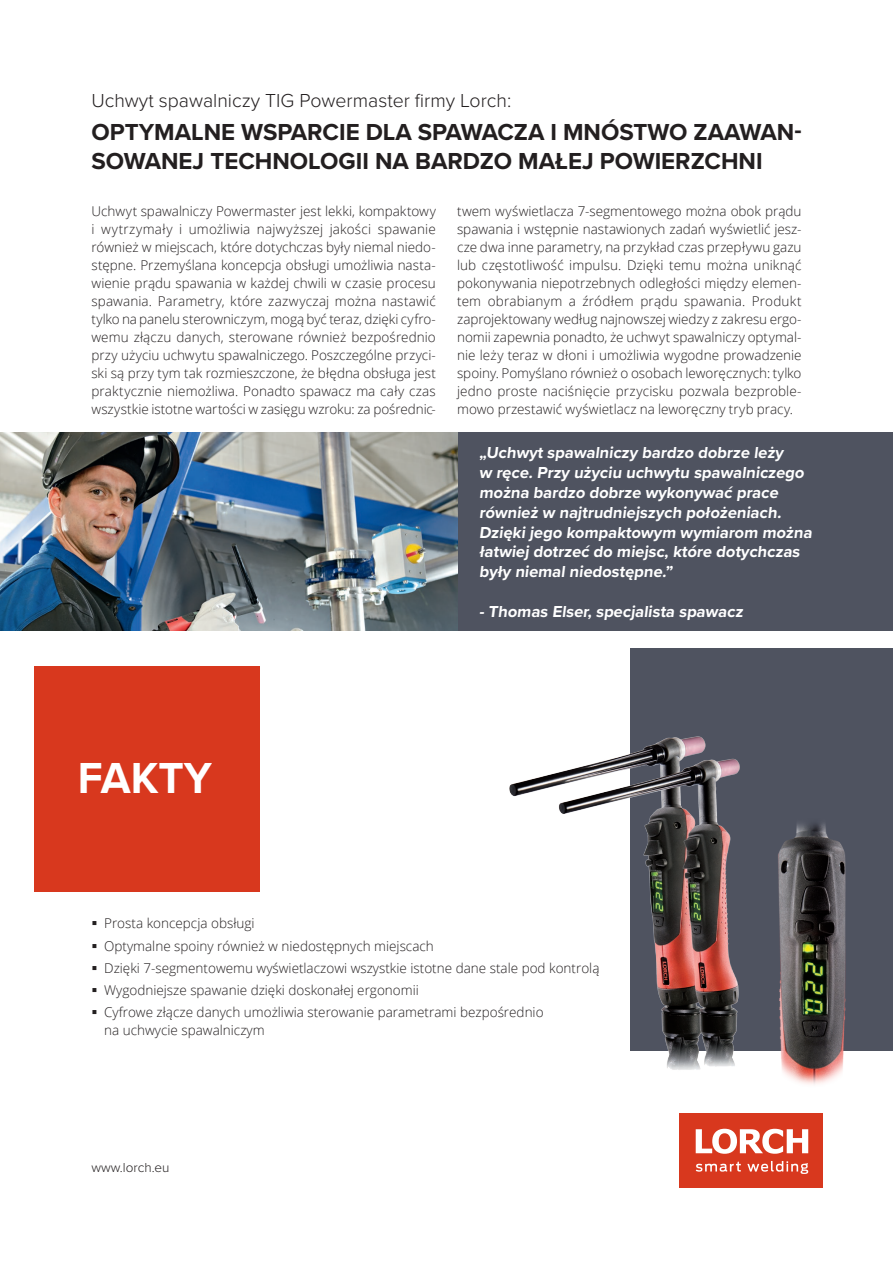
<style>
.page{position:relative;width:893px;height:1263px;background:#fff}
.page>*{position:absolute;margin:0;border:0;box-sizing:border-box;transform-origin:0 0}
.t1{font:700 45px "Proxima Nova";color:#fff}
.t2{font:700 24px/28.8px "Proxima Nova";color:#231f20}
.t3{font:300 19.5px "Proxima Nova";color:#231f20}
.t4{font:700 16.5px/19.8px "Proxima Nova";letter-spacing:-.18em;color:#fff}
.t5{font:300 13.5px/18px "Open Sans";color:#231f20;text-align:justify}
.t6{font:300 13.5px "Proxima Nova";color:#231f20}
</style>
<div class="page">
<div style="left:680px;top:1113px;width:143px;height:74px;background:#d8381e"></div>
<svg style="left:696px;top:1129px;width:70px;height:25px"></svg>
<svg style="left:696px;top:1161px;width:70px;height:11px"></svg>
<div style="left:34px;top:666px;width:225px;height:225px;background:#d8381e"></div>
<div style="left:630px;top:648px;width:263px;height:402px;background:#4f5360"></div>
<div style="left:0;top:432px;width:893px;height:198px;background:#4f5360"></div>
<img style="left:0;top:432px;width:457px;height:198px">
<img style="left:509px;top:736px;width:257px;height:334px">
<img style="left:766px;top:823px;width:91px;height:351px">
<h3 class="t3" style="left:91px;top:86px;width:421px">Uchwyt spawalniczy TIG Powermaster firmy Lorch:</h3>
<h2 class="t2" style="left:91px;top:117px;width:712px">Optymalne wsparcie dla spawacza i mnóstwo zaawan&shy;sowanej techno logii na bardzo mał ej powierzchni</h2>
<p class="t5" style="left:91px;top:202px;width:346px">Uchwyt spawalniczy Powermaster jest lekki, kompaktowy i wytrzymały i umożliwia najwyższej jakości spawanie również w miejscach, które dotychczas były niemal niedo&shy;stępne. Przemyślana koncepcja obsługi umożliwia nasta&shy;wienie prądu spawania w każdej chwili w czasie procesu spawania. Parametry, które zazwyczaj można nastawić tylko na panelu sterowniczym, mogą być teraz, dzięki cyfro&shy;wemu złączu danych, sterowane również bezpośrednio przy użyciu uchwytu spawalniczego. Poszczególne przyci&shy;ski są przy tym tak rozmieszczone, że błędna obsługa jest praktycznie niemożliwa. Ponadto spawacz ma cały czas wszystkie istotne wartości w zasięgu wzroku: za pośrednic-</p>
<p class="t5" style="left:457px;top:202px;width:346px">twem wyświetlacza 7-segmentowego można obok prądu spawania i wstępnie nastawionych zadań wyświetlić jesz&shy;cze dwa inne parametry, na przykład czas przepływu gazu lub częstotliwość impulsu. Dzięki temu można uniknąć pokonywania niepotrzebnych odległości między elemen&shy;tem obrabianym a źródłem prądu spawania. Produkt zaprojektowany według najnowszej wiedzy z zakresu ergo&shy;nomii zapewnia ponadto, że uchwyt spawalniczy optymal&shy;nie leży teraz w dłoni i umożliwia wygodne prowadzenie spoiny. Pomyślano również o osobach leworęcznych: tylko jedno proste naciśnięcie przycisku pozwala bezproble&shy;mowo przestawić wyświetlacz na leworęczny tryb pracy.</p>
<h1 class="t1" style="left:78px;top:745px;width:136px">Fakty</h1>
<p class="t4" style="left:479px;top:443px;width:337px">„Uchwyt spawalniczy bardzo dobrze leży<br>w ręce. Przy użyciu uchwytu spawalniczego można bardzo dobrze wykonywać prace również w najtrudniejszych położeniach.<br>Dzięki jego kompaktowym wymiarom można łatwiej dotrzeć do miejsc, które dotychczas były niemal niedostępne.”</p>
<p class="t4" style="left:479px;top:601px;width:268px">- Thomas Elser, specjalista spawacz</p>
<p class="t5" style="left:104px;top:912px;width:497px;line-height:22.2px;text-align:left">Prosta koncepcja obsługi<br>Optymalne spoiny również w niedostępnych miejscach<br>Dzięki 7-segmentowemu wyświetlaczowi wszystkie istotne dane stale pod kontrolą Wygodniejsze spawanie dzięki doskonałej ergonomii<br>Cyfrowe złącze danych umożliwia sterowanie parametrami bezpośrednio</p>
<p class="t5" style="left:104px;top:1021px;width:162px">na uchwycie spawalniczym</p>
<p class="t6" style="left:91px;top:1157px;width:80px">www.lorch.eu</p>
</div>
